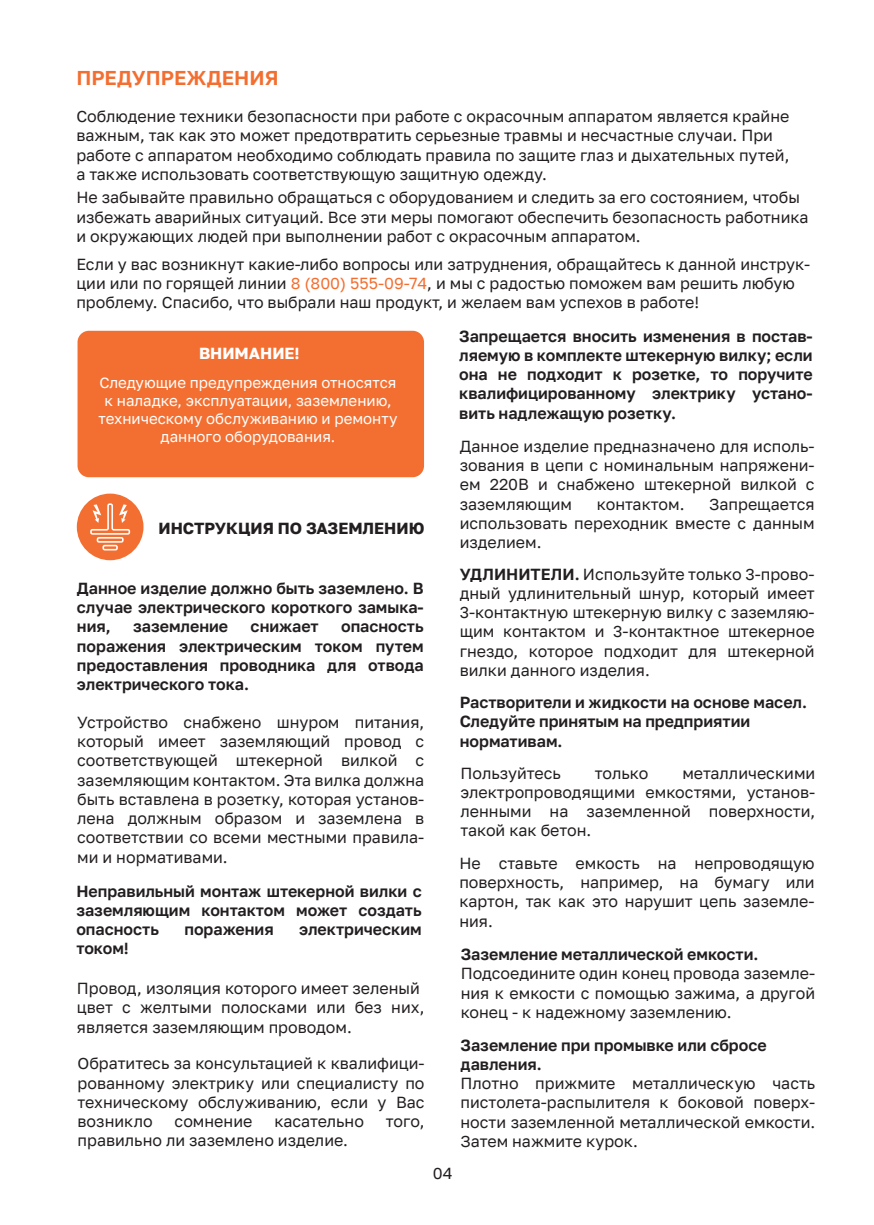
<style>
.page{position:relative;width:874px;height:1225px;background:#fff}
.page>*{position:absolute;margin:0;border:0;box-sizing:border-box;transform-origin:0 0}
.t1{font:600 20px "Golos Text";color:#f36f31}
.t2{font:16px/19.2px "Golos Text";color:#231f20;text-align:justify}
.t3{font:600 16px/19.2px "Golos Text";color:#231f20;text-align:justify}
.t4{font:700 16px "Golos Text";color:#231f20}
.t5{font:700 16px "Golos Text";color:#fff}
.t6{font:15px/18px "Golos Text";color:#fff;text-align:center}
.s1{color:#f36f31}
.s2{font-weight:600}
</style>
<div class="page">
<div style="left:77px;top:331px;width:347px;height:146px;background:#f36f31;border-radius:11px"></div>
<div style="left:77px;top:493px;width:66px;height:67px;background:#f36f31;border-radius:50%"></div>
<svg style="left:90px;top:503px;width:40px;height:47px"></svg>
<p class="t1" style="left:76px;top:66px;width:204px">ПРЕДУПРЕЖДЕНИЯ</p>
<p class="t2" style="left:76px;top:107px;width:714px;text-align:left">Соблюдение техники безопасности при работе с окрасочным аппаратом является крайне важным, так как это может предотвратить серьезные травмы и несчастные случаи. При работе с аппаратом необходимо соблюдать правила по защите глаз и дыхательных путей, а также использовать соответствующую защитную одежду.</p>
<p class="t2" style="left:76px;top:188px;width:733px;text-align:left">Не забывайте правильно обращаться с оборудованием и следить за его состоянием, чтобы избежать аварийных ситуаций. Все эти меры помогают обеспечить безопасность работника и окружающих людей при выполнении работ с окрасочным аппаратом.</p>
<p class="t2" style="left:76px;top:255px;width:735px;text-align:left">Если у вас возникнут какие-либо вопросы или затруднения, обращайтесь к данной инструк&shy;ции или по горящей линии <span class="s1">8 (800) 555-09-74</span>, и мы с радостью поможем вам решить любую проблему. Спасибо, что выбрали наш продукт, и желаем вам успехов в работе!</p>
<p class="t5" style="left:199px;top:344px;width:102px">ВНИМАНИЕ!</p>
<p class="t6" style="left:98px;top:373px;width:300px">Следующие предупреждения относятся к наладке, эксплуатации, заземлению, техническому обслуживанию и ремонту данного оборудования.</p>
<p class="t4" style="left:158px;top:519px;width:267px">ИНСТРУКЦИЯ ПО ЗАЗЕМЛЕНИЮ</p>
<p class="t3" style="left:77px;top:578px;width:348px">Данное изделие должно быть заземлено. В случае электрического короткого замыка&shy;ния,</p>
<p class="t3" style="left:77px;top:617px;width:348px;text-indent:264px">опасность поражения электрическим током путем предоставления проводника для отвода электрического тока.</p>
<p class="t2" style="left:77px;top:712px;width:348px">Устройство снабжено шнуром питания, который имеет заземляющий провод с соответствующей штекерной вилкой с заземляющим контактом. Эта вилка должна быть вставлена в розетку, которая установ&shy;лена должным образом и заземлена в соответствии со всеми местными правила&shy;ми и нормативами.</p>
<p class="t3" style="left:133px;top:617px;width:97px">заземление</p>
<p class="t3" style="left:250px;top:617px;width:69px">снижает</p>
<p class="t3" style="left:76px;top:881px;width:347px">Неправильный монтаж штекерной вилки с заземляющим контактом может создать опасность</p>
<p class="t3" style="left:184px;top:919px;width:91px">поражения</p>
<p class="t3" style="left:299px;top:919px;width:124px">электрическим</p>
<p class="t3" style="left:76px;top:939px;width:54px">током!</p>
<p class="t2" style="left:77px;top:978px;width:349px;text-align:left">Провод, изоляция которого имеет зеленый цвет с желтыми полосками или без них, является заземляющим проводом.</p>
<p class="t2" style="left:78px;top:1054px;width:348px">Обратитесь за консультацией к квалифици&shy;рованному электрику или специалисту по техническому обслуживанию, если у Вас возникло</p>
<p class="t2" style="left:174px;top:1111px;width:79px">сомнение</p>
<p class="t2" style="left:274px;top:1111px;width:91px">касательно</p>
<p class="t2" style="left:386px;top:1111px;width:40px">того,</p>
<p class="t2" style="left:78px;top:1130px;width:271px">правильно ли заземлено изделие.</p>
<p class="t3" style="left:459px;top:326px;width:355px">Запрещается вносить изменения в постав&shy;ляемую в комплекте штекерную вилку; если она не подходит к розетке, то поручите квалифицированному электрику устано&shy;вить надлежащую розетку.</p>
<p class="t2" style="left:459px;top:437px;width:356px">Данное изделие предназначено для исполь&shy;зования в цепи с номинальным напряжени&shy;ем 220В и снабжено штекерной вилкой с заземляющим</p>
<p class="t2" style="left:459px;top:494px;width:356px;text-indent:249px">Запрещается использовать переходник вместе с данным изделием.</p>
<p class="t2" style="left:459px;top:564px;width:356px"><span class="s2">УДЛИНИТЕЛИ.</span> Используйте только 3-прово&shy;дный удлинительный шнур, который имеет 3-контактную штекерную вилку с заземляю&shy;щим контактом и 3-контактное штекерное гнездо, которое подходит для штекерной вилки данного изделия.</p>
<p class="t3" style="left:459px;top:692px;width:348px;text-align:left">Растворители и жидкости на основе масел.<br>Следуйте принятым на предприятии нормативам.</p>
<p class="t2" style="left:460px;top:763px;width:102px">Пользуйтесь</p>
<p class="t2" style="left:594px;top:763px;width:55px">только</p>
<p class="t2" style="left:596px;top:494px;width:89px">контактом.</p>
<p class="t2" style="left:460px;top:763px;width:356px;text-indent:222px">металлическими электропроводящими емкостями, установ&shy;ленными на заземленной поверхности, такой как бетон.</p>
<p class="t2" style="left:459px;top:853px;width:356px">Не ставьте емкость на непроводящую поверхность, например, на бумагу или картон, так как это нарушит цепь заземле&shy;ния.</p>
<p class="t2" style="left:432px;top:1164px;width:21px">04</p>
<p class="t3" style="left:460px;top:944px;width:299px">Заземление металлической емкости.</p>
<p class="t2" style="left:460px;top:964px;width:356px">Подсоедините один конец провода заземле&shy;ния к емкости с помощью зажима, а другой конец - к надежному заземлению.</p>
<p class="t3" style="left:460px;top:1035px;width:307px">Заземление при промывке или сбросе давления.</p>
<p class="t2" style="left:460px;top:1073px;width:356px">Плотно прижмите металлическую часть пистолета-распылителя к боковой поверх&shy;ности заземленной металлической емкости.<br>Затем нажмите курок.</p>
</div>
